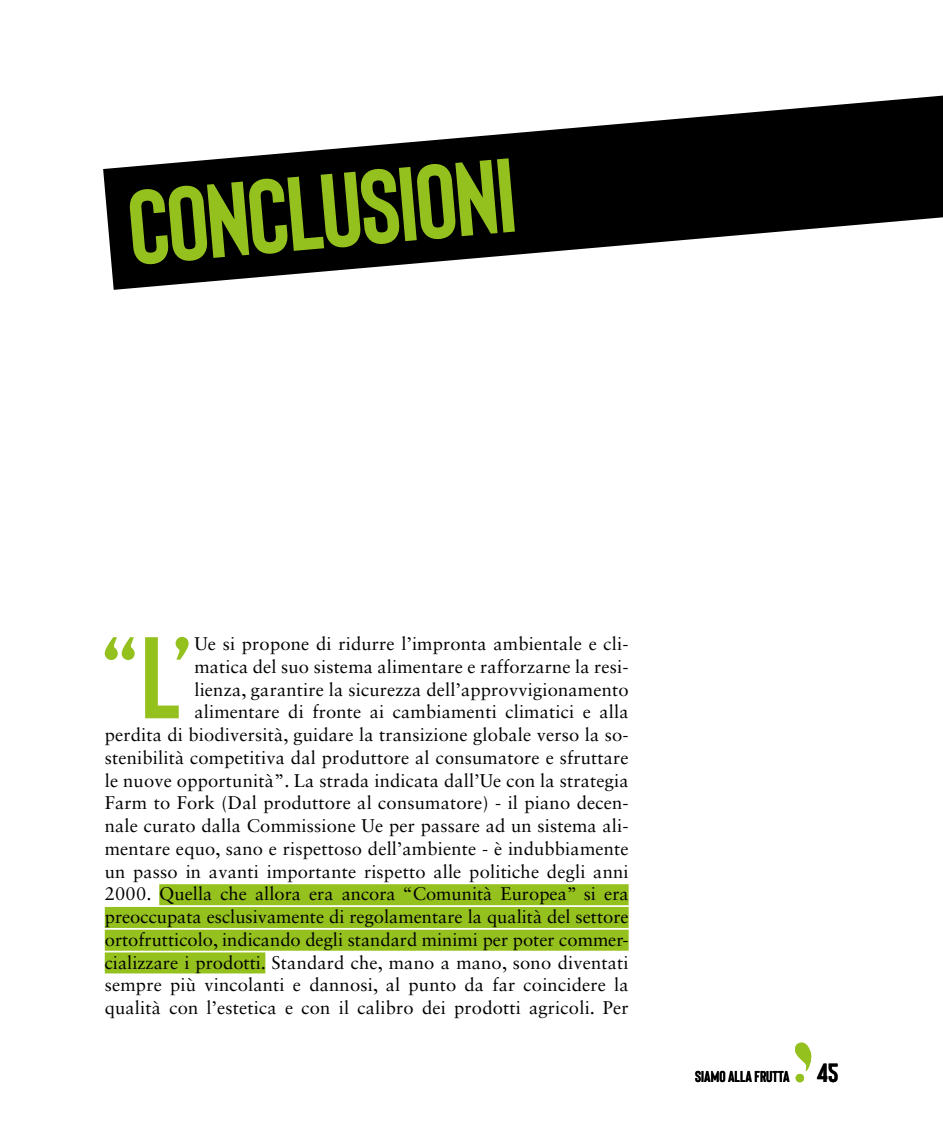
<style>
.page{position:relative;width:943px;height:1141px;background:#fff}
.page>*{position:absolute;margin:0;border:0;box-sizing:border-box;transform-origin:0 0}
.t1{font:700 115.85px "Bison";color:#95c11f}
.t2{font:700 105px "Bison";color:#95c11f}
.t3{font:18.38px/22.8px "Sabon LT Std";letter-spacing:.01em;color:#000;text-align:right}
.t4{font:700 15.75px "Bison";color:#000}
.s1{font-size:26.25px}
</style>
<div class="page">
<div style="left:159px;top:884px;width:469px;height:21px;background:#95c11f"></div>
<div style="left:105px;top:907px;width:523px;height:21px;background:#95c11f"></div>
<div style="left:105px;top:930px;width:523px;height:21px;background:#95c11f"></div>
<div style="left:105px;top:952px;width:160px;height:21px;background:#95c11f"></div>
<svg style="left:795px;top:1043px;width:17px;height:28px"></svg>
<div style="left:795px;top:1074px;width:9px;height:8px;background:#95c11f;border-radius:50%"></div>
<svg style="left:103px;top:96px;width:840px;height:194px;fill:#000"></svg>
<h2 class="t2" style="left:122px;top:160px;width:390px;rotate:-5deg">CONCLUSIONI</h2>
<p class="t3" style="left:105px;top:632px;width:525px">Ue si propone di ridurre l’impronta ambientale e cli-<br>matica del suo sistema alimentare e rafforzarne la resi-<br>lienza, garantire la sicurezza dell’approvvigionamento alimentare di fronte ai cambiamenti climatici e alla<br>perdita di biodiversità, guidare la transizione globale verso la so&shy;stenibilità competitiva dal produttore al consumatore e sfruttare le nuove opportunità”. La strada indicata dall’Ue con la strategia Farm to Fork (Dal produttore al consumatore) - il piano decen&shy;nale curato dalla Commissione Ue per passare ad un sistema ali&shy;mentare equo, sano e rispettoso dell’ambiente - è indubbiamente un passo in avanti importante rispetto alle politiche degli anni 2000. Quella che allora era ancora “Comunità Europea” si era preoccupata esclusivamente di regolamentare la qualità del settore ortofrutticolo, indicando degli standard minimi per poter commer&shy;cializzare i prodotti. Standard che, mano a mano, sono diventati sempre più vincolanti e dannosi, al punto da far coincidere la qualità con l’estetica e con il calibro dei prodotti agricoli. Per</p>
<h1 class="t1" style="left:101px;top:602px;width:94px">“L’</h1>
<p class="t4" style="left:695px;top:1067px;width:144px">SIAMO ALLA FRUTTA <span class="s1">45</span></p>
</div>
